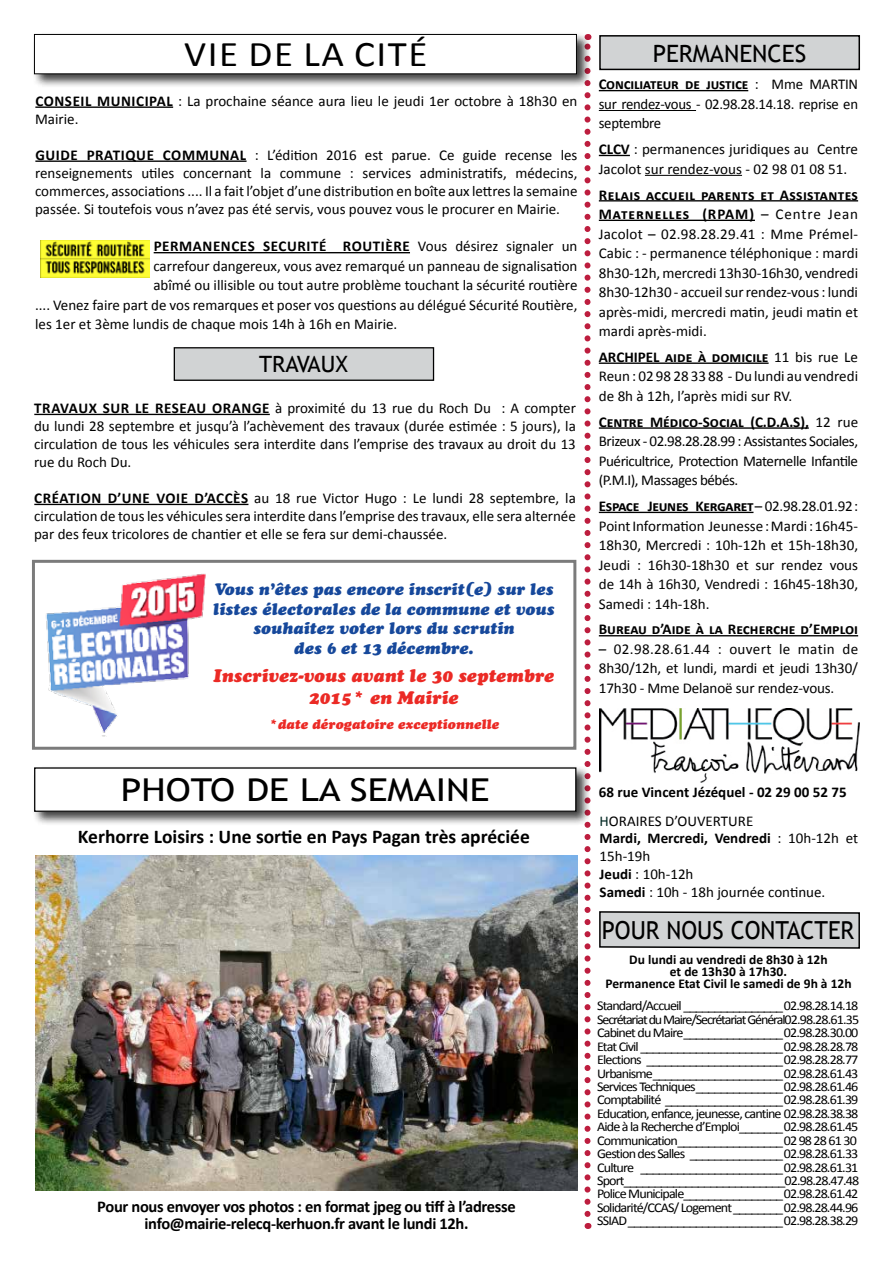
<style>
.page{position:relative;width:893px;height:1263px;background:#fff}
.page>*{position:absolute;margin:0;border:0;box-sizing:border-box;transform-origin:0 0}
.t1{font:36.15px "Calibri";color:#000;scale:1.08 1}
.t2{font:31.5px "Trebuchet MS";color:#000;scale:1.18 1}
.t3{font:24.9px "Trebuchet MS";color:#000;scale:.94 1}
.t4{font:23.85px "Trebuchet MS";color:#000}
.t5{font:22.5px "Trebuchet MS";color:#000}
.t6{font:700 19.5px "Calibri";letter-spacing:-.005em;color:#000}
.t7{font:italic 18px/22.5px "Cooper Black Std";color:#eb2a25;text-align:center}
.t8{font:italic 16.5px/19.5px "Cooper Black Std";color:#16489b;text-align:center}
.t9{font:700 16.5px/16.5px "Calibri";letter-spacing:-.03em;color:#000;text-align:center}
.t10{font:15px/19.5px "Calibri";color:#000;text-align:justify}
.t11{font:700 15px "Calibri";letter-spacing:.04em;color:#000}
.t12{font:700 15px "Calibri";color:#000}
.t13{font:14.85px/17.9px "Calibri";color:#000}
.t14{font:700 14.85px "Calibri";color:#000}
.t15{font:13.5px/13.5px "Calibri";letter-spacing:-.06em;color:#000;scale:1.05 1}
.t16{font:700 13.5px/12px "Calibri";color:#000;text-align:center}
.t17{font:italic 13.5px "Cooper Black Std";color:#eb2a25}
.s1{font-weight:400}
.s2{font-weight:700}
.s3{color:#002722}
</style>
<div class="page">
<svg style="left:599px;top:911px;width:261px;height:38px;background:#c0c2c2"></svg>
<div style="left:600px;top:36px;width:259px;height:33px;background:#d1d3d4"></div>
<div style="left:599px;top:35px;width:261px;height:35px;border:1px solid #000"></div>
<hr style="left:599px;top:90px;width:149px;height:1px;background:#000">
<hr style="left:599px;top:110px;width:97px;height:1px;background:#000">
<hr style="left:599px;top:155px;width:31px;height:1px;background:#000">
<hr style="left:645px;top:175px;width:97px;height:1px;background:#000">
<hr style="left:599px;top:200px;width:259px;height:1px;background:#000">
<hr style="left:599px;top:220px;width:156px;height:1px;background:#000">
<hr style="left:599px;top:362px;width:170px;height:2px;background:#000">
<hr style="left:599px;top:427px;width:210px;height:2px;background:#000">
<hr style="left:599px;top:512px;width:154px;height:1px;background:#000">
<hr style="left:599px;top:635px;width:259px;height:1px;background:#000">
<svg style="left:584px;top:92px;width:6px;height:1122px"></svg>
<img style="left:600px;top:708px;width:260px;height:74px">
<div style="left:32px;top:765px;width:559px;height:61px;background:#000;opacity:.75"></div>
<div style="left:35px;top:768px;width:541px;height:43px;background:#fff"></div>
<div style="left:34px;top:767px;width:542px;height:45px;border:1px solid #000"></div>
<div style="left:32px;top:32px;width:559px;height:56px;background:#000;opacity:.75"></div>
<div style="left:34px;top:34px;width:542px;height:40px;background:#fff"></div>
<div style="left:34px;top:34px;width:543px;height:40px;border:1px solid #000"></div>
<div style="left:174px;top:348px;width:259px;height:32px;background:#d1d3d4"></div>
<div style="left:174px;top:347px;width:260px;height:34px;border:1px solid #000"></div>
<img style="left:40px;top:240px;width:109px;height:37px">
<hr style="left:35px;top:106px;width:138px;height:2px;background:#000">
<hr style="left:35px;top:160px;width:212px;height:2px;background:#000">
<hr style="left:154px;top:252px;width:256px;height:1px;background:#000">
<svg style="left:76px;top:819px;width:457px;height:37px"></svg>
<img style="left:35px;top:856px;width:543px;height:334px">
<img style="left:46px;top:573px;width:159px;height:163px">
<hr style="left:34px;top:414px;width:236px;height:1px;background:#000">
<hr style="left:34px;top:504px;width:214px;height:1px;background:#000">
<h1 class="t1" style="left:184px;top:31px;width:17px">vie</h1>
<h1 class="t1" style="left:249px;top:31px;width:167px">delacité</h1>
<p class="t11" style="left:35px;top:91px;width:123px">conseil municipal</p>
<p class="t10" style="left:178px;top:91px;width:401px">: La prochaine séance aura lieu le jeudi 1er octobre à 18h30 en</p>
<p class="t10" style="left:35px;top:109px;width:45px">Mairie.</p>
<p class="t11" style="left:35px;top:145px;width:194px">guide pratique communal</p>
<p class="t10" style="left:35px;top:146px;width:544px;line-height:18px;text-indent:220px">: L’édition 2016 est parue. Ce guide recense les renseignements utiles concernant la commune : services administratifs, médecins, commerces, associations .... Il a fait l’objet d’une distribution en boîte aux lettres la semaine passée. Si toutefois vous n’avez pas été servis, vous pouvez vous le procurer en Mairie.</p>
<p class="t11" style="left:154px;top:237px;width:37px">perman</p>
<p class="t11" style="left:213px;top:237px;width:366px">ences securité routière <span class="s1">Vous désirez signaler un</span></p>
<p class="t10" style="left:153px;top:256px;width:426px">carrefour dangereux, vous avez remarqué un panneau de signalisation</p>
<p class="t10" style="left:153px;top:276px;width:426px">abîmé ou illisible ou tout autre problème touchant la sécurité routière</p>
<p class="t10" style="left:35px;top:295px;width:544px">.... Venez faire part de vos remarques et poser vos questions au délégué Sécurité Routière,</p>
<p class="t10" style="left:35px;top:315px;width:364px">les 1er et 3ème lundis de chaque mois 14h à 16h en Mairie.</p>
<h3 class="t5" style="left:259px;top:350px;width:90px">TRAVAUX</h3>
<p class="t10" style="left:34px;top:399px;width:543px;line-height:18px"><span class="s2">TRAVAUX SUR LE RESEAU ORANGE</span> à proximité du 13 rue du Roch Du : A compter du lundi 28 septembre et jusqu’à l’achèvement des travaux (durée estimée : 5 jours), la circulation de tous les véhicules sera interdite dans l’emprise des travaux au droit du 13 rue du Roch Du.</p>
<p class="t11" style="left:34px;top:488px;width:98px">création d’une</p>
<p class="t10" style="left:34px;top:489px;width:543px;line-height:18px;text-indent:122px"><span class="s2">voie d’accès</span> au 18 rue Victor Hugo : Le lundi 28 septembre, la circulation de tous les véhicules sera interdite dans l’emprise des travaux, elle sera alternée par des feux tricolores de chantier et elle se fera sur demi-chaussée.</p>
<p class="t8" style="left:213px;top:579px;width:343px">Vous n’êtes pas encore inscrit(e) sur les listes électorales de la commune et vous souhaitez voter lors du scrutin<br>des 6 et 13 décembre.</p>
<p class="t7" style="left:213px;top:664px;width:342px">Inscrivez-vous avant le 30 septembre<br>2015* en Mairie</p>
<p class="t17" style="left:268px;top:716px;width:233px">*date dérogatoire exceptionnelle</p>
<h2 class="t2" style="left:121px;top:771px;width:314px">PHOTO DE LA SEMAINE</h2>
<h3 class="t6" style="left:78px;top:824px;width:453px">Kerhorre Loisirs : Une sortie en Pays Pagan très apréciée</h3>
<p class="t9" style="left:97px;top:1198px;width:420px">Pour nous envoyer vos photos : en format jpeg ou tiff à l’adresse info@mairie-relecq-kerhuon.fr avant le lundi 12h.</p>
<h3 class="t4" style="left:653px;top:40px;width:86px">PERMANENCES</h3>
<p class="t10" style="left:599px;top:75px;width:261px"><span class="s2">Conciliateur de justice</span> : Mme MARTIN sur rendez-vous - 02.98.28.14.18. reprise en septembre</p>
<p class="t10" style="left:599px;top:139px;width:261px"><span class="s2">CLCV</span> : permanences juridiques au Centre<br>Jacolot sur rendez-vous - 02 98 01 08 51.</p>
<p class="t10" style="left:599px;top:185px;width:261px"><span class="s2">Relais accueil parents et Assistantes Maternelles (RPAM)</span> – Centre Jean Jacolot – 02.98.28.29.41 : Mme Prémel-Cabic : - permanence téléphonique : mardi 8h30-12h, mercredi 13h30-16h30, vendredi 8h30-12h30 - accueil sur rendez-vous : lundi après-midi, mercredi matin, jeudi matin et mardi après-midi.</p>
<p class="t10" style="left:599px;top:347px;width:261px"><span class="s2">ARCHIPEL aide à domicile</span> 11 bis rue Le Reun : 02 98 28 33 88 - Du lundi au vendredi de 8h à 12h, l’après midi sur RV.</p>
<p class="t10" style="left:599px;top:412px;width:261px"><span class="s2">Centre Médico-Social (C.D.A.S),</span> 12 rue Brizeux - 02.98.28.28.99 : Assistantes Sociales, Puéricultrice, Protection Maternelle Infantile (P.M.I), Massages bébés.</p>
<p class="t10" style="left:599px;top:496px;width:261px"><span class="s2">Espace Jeunes Kergaret</span> – 02.98.28.01.92:<br>Point Information Jeunesse: Mardi : 16h45- 18h30, Mercredi : 10h-12h et 15h-18h30, Jeudi : 16h30-18h30 et sur rendez vous de 14h à 16h30, Vendredi : 16h45-18h30, Samedi : 14h-18h.</p>
<p class="t12" style="left:599px;top:620px;width:261px">Bureau d’Aide à la Recherche d’Emploi</p>
<p class="t10" style="left:599px;top:639px;width:261px">– 02.98.28.61.44 : ouvert le matin de 8h30/12h, et lundi, mardi et jeudi 13h30/ 17h30 - Mme Delanoë sur rendez-vous.</p>
<p class="t14" style="left:599px;top:782px;width:249px">68 rue Vincent Jézéquel - 02 29 00 52 75</p>
<p class="t13" style="left:600px;top:812px;width:260px"><span class="s3">H</span>ORAIRES D’OUVERTURE<br><span class="s2">Mardi, Mercredi, Vendredi</span> : 10h-12h et<br>15h-19h<br><span class="s2">Jeudi</span> : 10h-12h<br><span class="s2">Samedi</span> : 10h - 18h journée continue.</p>
<h3 class="t3" style="left:602px;top:916px;width:31px">POUR</h3>
<h3 class="t3" style="left:666px;top:916px;width:16px">NOUS</h3>
<h3 class="t3" style="left:731px;top:916px;width:17px">CONT</h3>
<h3 class="t3" style="left:787px;top:916px;width:30px">ACTER</h3>
<p class="t16" style="left:605px;top:954px;width:248px">Du lundi au vendredi de 8h30 à 12h<br>et de 13h30 à 17h30.<br>Permanence Etat Civil le samedi de 9h à 12h</p>
<p class="t15" style="left:597px;top:999px;width:251px">Standard/Accueil ________________02.98.28.14.18<br>Secrétariat du Maire/Secrétariat Général02.98.28.61.35<br>Cabinet du Maire________________02.98.28.30.00<br>Etat Civil _______________________02.98.28.28.78<br>Elections ______________________02.98.28.28.77<br>Urbanisme_____________________02.98.28.61.43<br>Services Techniques______________02.98.28.61.46<br>Comptabilité ___________________02.98.28.61.39<br>Education, enfance, jeunesse, cantine 02.98.28.38.38<br>Aide à la Recherche d’Emploi_______02.98.28.61.45<br>Communication_________________02 98 28 61 30<br>Gestion des Salles _______________02.98.28.61.33<br>Culture _______________________02.98.28.61.31<br>Sport__________________________02.98.28.47.48<br>Police Municipale________________02.98.28.61.42<br>Solidarité/CCAS/ Logement________02.98.28.44.96<br>SSIAD_________________________02.98.28.38.29</p>
</div>
